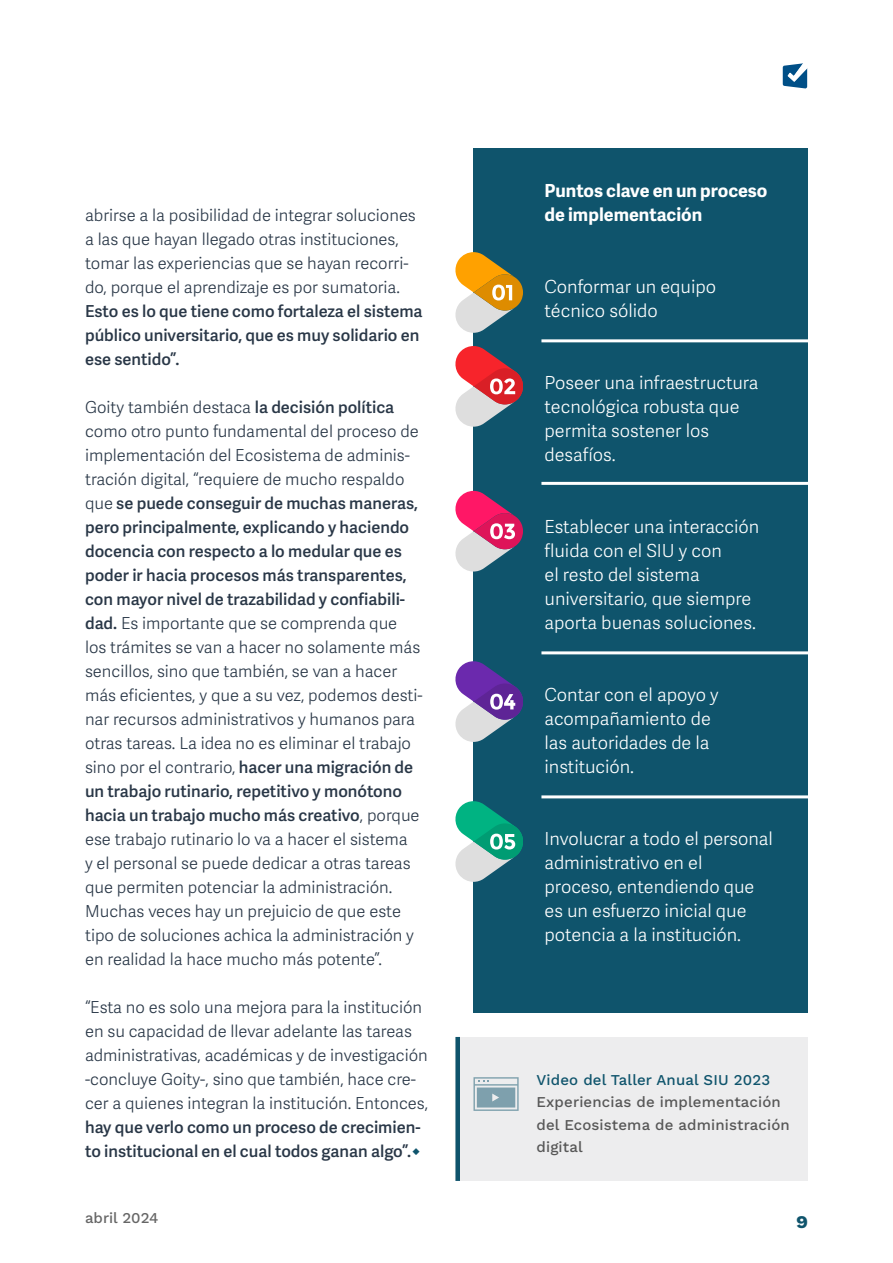
<style>
.page{position:relative;width:893px;height:1263px;background:#fff}
.page>*{position:absolute;margin:0;border:0;box-sizing:border-box;transform-origin:0 0}
.t1{font:700 21px "Work Sans";color:#0f546c}
.t2{font:18px/24px "Adelle Sans Lt";color:#fff}
.t3{font:700 18px/24px "Adelle Sans";color:#fff}
.t4{font:16.5px/24px "Adelle Sans Lt";color:#293747}
.t5{font:16.5px/24px "Adelle Sans Sb";color:#293747}
.t6{font:500 15px/22.5px "Work Sans";letter-spacing:.01em;color:#575757}
.t7{font:500 15px "Work Sans";letter-spacing:.01em;color:#0f546c}
.t8{font:500 15px "Work Sans";color:#666}
.s1{font-family:"Adelle Sans Sb"}
.s2{font-family:"Adelle Sans Lt"}
.s3{font-family:"Adelle Sans Lt";color:#0f546c}
</style>
<div class="page">
<svg style="left:782px;top:63px;width:26px;height:26px"></svg>
<div style="left:455px;top:1037px;width:353px;height:144px;background:#ededee"></div>
<svg style="left:473px;top:1077px;width:46px;height:34px"></svg>
<div style="left:455px;top:1037px;width:5px;height:144px;background:#0f546c"></div>
<div style="left:473px;top:149px;width:335px;height:864px;background:#0f546c"></div>
<svg style="left:455px;top:252px;width:68px;height:81px"></svg>
<svg style="left:455px;top:346px;width:68px;height:81px"></svg>
<svg style="left:455px;top:491px;width:68px;height:80px"></svg>
<svg style="left:455px;top:661px;width:68px;height:81px"></svg>
<svg style="left:455px;top:801px;width:68px;height:81px"></svg>
<hr style="left:541px;top:339px;width:278px;height:3px;background:#fff">
<hr style="left:541px;top:482px;width:278px;height:3px;background:#fff">
<hr style="left:541px;top:651px;width:278px;height:3px;background:#fff">
<hr style="left:541px;top:795px;width:278px;height:3px;background:#fff">
<p class="t4" style="left:85px;top:202px;width:332px">abrirse a la posibilidad de integrar soluciones a las que hayan llegado otras instituciones, tomar las experiencias que se hayan recorri&shy;do, porque el aprendizaje es por sumatoria.</p>
<p class="t5" style="left:85px;top:298px;width:339px">Esto es lo que tiene como fortaleza el sistema público universitario, que es muy solidario en ese sentido”.</p>
<p class="t4" style="left:85px;top:394px;width:335px">Goity también destaca <span class="s1">la decisión política </span>como otro punto fundamental del proceso de implementación del Ecosistema de adminis&shy;tración digital, “requiere de mucho respaldo</p>
<p class="t5" style="left:85px;top:490px;width:334px"><span class="s2">que</span> se puede conseguir de muchas maneras, pero principalmente, explicando y haciendo docencia con respecto a lo medular que es poder ir hacia procesos más transparentes, con mayor nivel de trazabilidad y confiabili-</p>
<p class="t4" style="left:85px;top:611px;width:339px"><span class="s1">dad.</span> Es importante que se comprenda que los trámites se van a hacer no solamente más sencillos, sino que también, se van a hacer más eficientes, y que a su vez, podemos desti&shy;nar recursos administrativos y humanos para otras tareas. La idea no es eliminar el trabajo sino por el contrario, <span class="s1">hacer una migración de</span></p>
<p class="t5" style="left:85px;top:778px;width:336px">un trabajo rutinario, repetitivo y monótono hacia un trabajo mucho más creativo<span class="s2">, porque</span></p>
<p class="t4" style="left:85px;top:827px;width:330px">ese trabajo rutinario lo va a hacer el sistema y el personal se puede dedicar a otras tareas que permiten potenciar la administración.<br>Muchas veces hay un prejuicio de que este tipo de soluciones achica la administración y en realidad la hace mucho más potente”.</p>
<p class="t4" style="left:85px;top:995px;width:345px">“Esta no es solo una mejora para la institución en su capacidad de llevar adelante las tareas administrativas, académicas y de investigación -concluye Goity-, sino que también, hace cre&shy;cer a quienes integran la institución. Entonces,</p>
<p class="t5" style="left:85px;top:1115px;width:338px">hay que verlo como un proceso de crecimien&shy;to institucional en el cual todos ganan algo”.<span class="s3">V</span></p>
<p class="t3" style="left:544px;top:178px;width:224px">Puntos clave en un proceso de implementación</p>
<p class="t2" style="left:544px;top:274px;width:173px">Conformar un equipo técnico sólido</p>
<p class="t2" style="left:544px;top:370px;width:215px">Poseer una infraestructura tecnológica robusta que permita sostener los desafíos.</p>
<p class="t2" style="left:544px;top:514px;width:216px">Establecer una interacción fluida con el SIU y con<br>el resto del sistema universitario, que siempre aporta buenas soluciones.</p>
<p class="t2" style="left:544px;top:682px;width:176px">Contar con el apoyo y acompañamiento de las autoridades de la institución.</p>
<p class="t2" style="left:544px;top:826px;width:230px">Involucrar a todo el personal administrativo en el proceso, entendiendo que es un esfuerzo inicial que potencia a la institución.</p>
<p class="t7" style="left:536px;top:1068px;width:235px">Video del Taller Anual SIU 2023</p>
<p class="t6" style="left:536px;top:1090px;width:255px">Experiencias de implementación del Ecosistema de administración digital</p>
<p class="t8" style="left:85px;top:1206px;width:75px">abril 2024</p>
<p class="t1" style="left:796px;top:1205px;width:13px">9</p>
</div>
